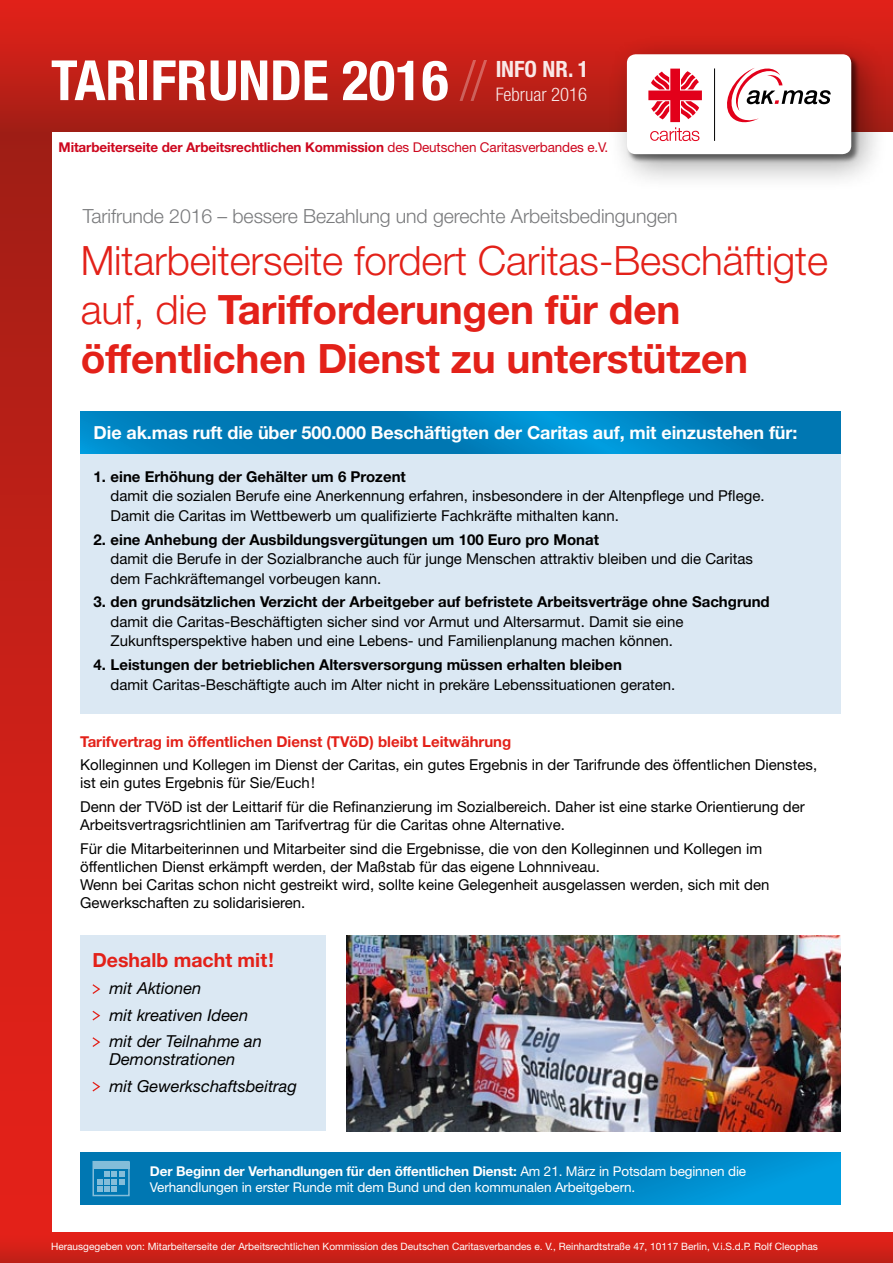
<style>
.page{position:relative;width:893px;height:1263px;background:#fff}
.page>*{position:absolute;margin:0;border:0;box-sizing:border-box;transform-origin:0 0}
.t1{font:700 condensed 55.5px "Helvetica Neue";color:#fff}
.t2{font:700 40.5px/48.6px "Helvetica Neue LT Std";letter-spacing:-.005em;color:#e32119}
.t3{font:700 condensed 22.5px "Helvetica Neue LT Std";color:#fff}
.t4{font:300 19.5px "Helvetica Neue LT Std";letter-spacing:-.005em;color:#797a7c}
.t5{font:700 19.5px "Helvetica Neue LT Std";color:#e32119}
.t6{font:300 condensed 18.75px "Helvetica Neue LT Std";color:#fff}
.t7{font:700 18px "Helvetica Neue LT Std";letter-spacing:-.005em;color:#fff}
.t8{font:italic 16.5px/26.5px "Helvetica Neue LT Std";color:#000}
.t9{font:15px/18px "Helvetica Neue LT Std";color:#000}
.t10{font:700 15px "Helvetica Neue LT Std";color:#000}
.t11{font:700 15px "Helvetica Neue LT Std";color:#e32119}
.t12{font:13.5px/16.2px "Helvetica Neue LT Std";letter-spacing:-.01em;color:#fff}
.t13{font:700 13.5px "Helvetica Neue LT Std";letter-spacing:-.01em;color:#cd071e}
.t14{font:10.2px "Helvetica Neue LT Std";color:#fff}
.s1{font-family:"Helvetica Neue LT Std";font-weight:300}
.s2{font-weight:400}
.s3{font-weight:300}
.s4{font-weight:700}
</style>
<div class="page">
<div style="left:0;top:131px;width:51px;height:1102px;background:linear-gradient(to bottom,#a31e16,#ea2219)"></div>
<div style="left:0;top:0;width:893px;height:132px;background:linear-gradient(to bottom,#e62219,#a41e16)"></div>
<div style="left:608px;top:35px;width:280px;height:157px;background:#000;opacity:.4"></div>
<div style="left:627px;top:54px;width:224px;height:100px;background:#fff;border-radius:9px"></div>
<svg style="left:727px;top:68px;width:104px;height:55px"></svg>
<svg style="left:648px;top:69px;width:54px;height:72px"></svg>
<hr style="left:714px;top:68px;width:1px;height:73px;background:#000">
<svg style="left:0;top:1232px;width:893px;height:31px;background:#d32018"></svg>
<svg style="left:81px;top:411px;width:760px;height:43px;background:#0081be"></svg>
<div style="left:81px;top:454px;width:760px;height:259px;background:#dbe8f3"></div>
<svg style="left:80px;top:1152px;width:761px;height:53px;background:#0180bc"></svg>
<div style="left:93px;top:1161px;width:36px;height:7px;background:#84bdd9"></div>
<div style="left:80px;top:936px;width:245px;height:195px;background:#dbe8f3"></div>
<svg style="left:92px;top:984px;width:9px;height:10px"></svg>
<svg style="left:92px;top:1010px;width:9px;height:11px"></svg>
<svg style="left:92px;top:1037px;width:9px;height:10px"></svg>
<svg style="left:92px;top:1081px;width:9px;height:11px"></svg>
<img style="left:346px;top:936px;width:495px;height:195px">
<h1 class="t1" style="left:51px;top:34px;width:437px">TARIFRUNDE 2016 <span class="s1">//</span></h1>
<h3 class="t3" style="left:495px;top:55px;width:95px">INFO NR. 1</h3>
<p class="t6" style="left:495px;top:83px;width:93px">Februar 2016</p>
<p class="t13" style="left:59px;top:139px;width:551px">Mitarbeiterseite der Arbeitsrechtlichen Kommission <span class="s2">des Deutschen Caritasverbandes e.V.</span></p>
<h3 class="t4" style="left:83px;top:204px;width:596px">Tarifrunde 2016 – bessere Bezahlung und gerechte Arbeitsbedingungen</h3>
<h2 class="t2" style="left:81px;top:236px;width:749px"><span class="s3">Mitarbeiterseite fordert Caritas-Beschäftigte auf, die</span> Tarifforderungen für den öffentlichen Dienst zu unterstützen</h2>
<p class="t7" style="left:94px;top:422px;width:705px">Die ak.mas ruft die über 500.000 Beschäftigten der Caritas auf, mit einzustehen für:</p>
<p class="t10" style="left:94px;top:467px;width:314px">1. eine Erhöhung der Gehälter um 6 Prozent</p>
<p class="t9" style="left:111px;top:486px;width:655px;line-height:19.5px">damit die sozialen Berufe eine Anerkennung erfahren, insbesondere in der Altenpflege und Pflege.<br>Damit die Caritas im Wettbewerb um qualifizierte Fachkräfte mithalten kann.</p>
<p class="t10" style="left:94px;top:530px;width:507px">2. eine Anhebung der Ausbildungsvergütungen um 100 Euro pro Monat</p>
<p class="t9" style="left:111px;top:549px;width:644px;line-height:19.5px">damit die Berufe in der Sozialbranche auch für junge Menschen attraktiv bleiben und die Caritas dem Fachkräftemangel vorbeugen kann.</p>
<p class="t10" style="left:94px;top:593px;width:678px">3. den grundsätzlichen Verzicht der Arbeitgeber auf befristete Arbeitsverträge ohne Sachgrund</p>
<p class="t9" style="left:111px;top:611px;width:574px;line-height:19.5px">damit die Caritas-Beschäftigten sicher sind vor Armut und Altersarmut. Damit sie eine<br>Zukunftsperspektive haben und eine Lebens- und Familienplanung machen können.</p>
<p class="t10" style="left:94px;top:655px;width:530px">4. Leistungen der betrieblichen Altersversorgung müssen erhalten bleiben</p>
<p class="t9" style="left:111px;top:675px;width:566px">damit Caritas-Beschäftigte auch im Alter nicht in prekäre Lebenssituationen geraten.</p>
<p class="t11" style="left:80px;top:733px;width:433px">Tarifvertrag im öffentlichen Dienst (TVöD) bleibt Leitwährung</p>
<p class="t9" style="left:80px;top:755px;width:738px">Kolleginnen und Kollegen im Dienst der Caritas, ein gutes Ergebnis in der Tarifrunde des öffentlichen Dienstes, ist ein gutes Ergebnis für Sie/Euch!</p>
<p class="t9" style="left:80px;top:797px;width:726px">Denn der TVöD ist der Leittarif für die Refinanzierung im Sozialbereich. Daher ist eine starke Orientierung der<br>Arbeitsvertragsrichtlinien am Tarifvertrag für die Caritas ohne Alternative.</p>
<p class="t9" style="left:80px;top:840px;width:691px">Für die Mitarbeiterinnen und Mitarbeiter sind die Ergebnisse, die von den Kolleginnen und Kollegen im öffentlichen Dienst erkämpft werden, der Maßstab für das eigene Lohnniveau.<br>Wenn bei Caritas schon nicht gestreikt wird, sollte keine Gelegenheit ausgelassen werden, sich mit den Gewerkschaften zu solidarisieren.</p>
<h3 class="t5" style="left:92px;top:947px;width:183px">Deshalb macht mit!</h3>
<p class="t8" style="left:109px;top:974px;width:154px">mit Aktionen<br>mit kreativen Ideen mit der Teilnahme an</p>
<p class="t8" style="left:109px;top:1045px;width:189px">Demonstrationen<br>mit Gewerkschaftsbeitrag</p>
<p class="t12" style="left:150px;top:1163px;width:598px"><span class="s4">Der Beginn der Verhandlungen für den öffentlichen Dienst:</span> Am 21. März in Potsdam beginnen die<br>Verhandlungen in erster Runde mit dem Bund und den kommunalen Arbeitgebern.</p>
<p class="t14" style="left:51px;top:1240px;width:768px">Herausgegeben von: Mitarbeiterseite der Arbeitsrechtlichen Kommission des Deutschen Caritasverbandes e. V., Reinhardtstraße 47, 10117 Berlin, V.i.S.d.P. Rolf Cleophas</p>
</div>
